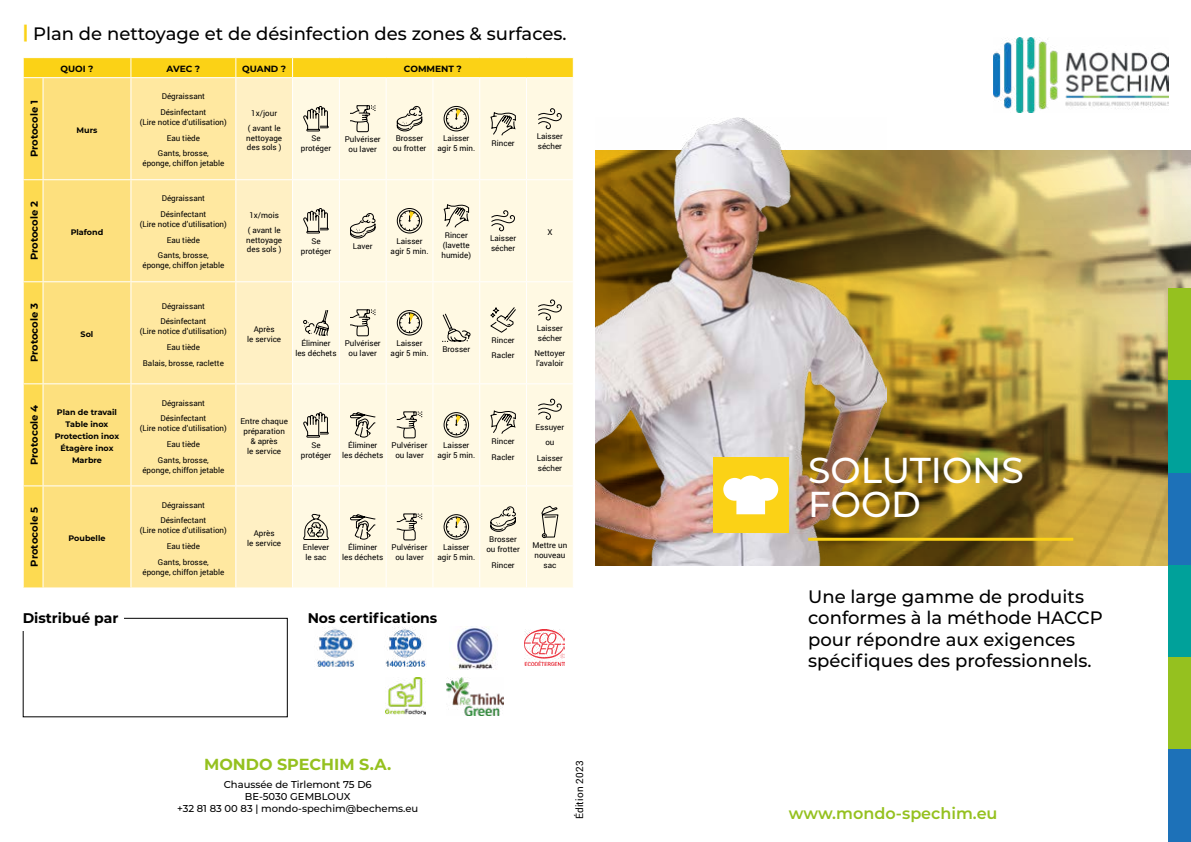
<style>
.page{position:relative;width:1191px;height:842px;background:#fff}
.page>*{position:absolute;margin:0;border:0;box-sizing:border-box;transform-origin:0 0}
.t1{font:500 36px/34px "Montserrat";color:#fff}
.t2{font:500 18px/21.6px "Montserrat";color:#000}
.t3{font:600 16px "Montserrat";color:#95c11f}
.t4{font:700 16px "Montserrat";color:#95c11f}
.t5{font:700 14px "Montserrat";color:#000}
.t6{font:500 10px/12px "Montserrat";color:#000;text-align:center}
.t7{font:700 10px "Montserrat";letter-spacing:-.005em;color:#000}
.t8{font:10px "Roboto";letter-spacing:.025em;color:#000}
.t9{font:700 9px "Montserrat";color:#000}
.t10{font:8px/10px "Roboto";color:#000;text-align:center}
.t11{font:700 8px/12px "Montserrat";color:#000;text-align:center}
.s1{font-weight:700;color:#fbd216}
</style>
<div class="page">
<img style="left:993px;top:38px;width:175px;height:74px">
<img style="left:886px;top:150px;width:305px;height:415px">
<img style="left:595px;top:117px;width:291px;height:448px">
<div style="left:713px;top:457px;width:75px;height:75px;background:#fbd216"></div>
<svg style="left:723px;top:475px;width:55px;height:39px"></svg>
<hr style="left:808px;top:538px;width:265px;height:3px;background:#fbd216">
<div style="left:1168px;top:289px;width:23px;height:92px;background:#95c11f"></div>
<div style="left:1168px;top:381px;width:23px;height:92px;background:#00a19a"></div>
<div style="left:1168px;top:473px;width:23px;height:92px;background:#1d71b8"></div>
<div style="left:1168px;top:565px;width:23px;height:92px;background:#00a19a"></div>
<div style="left:1168px;top:657px;width:23px;height:93px;background:#95c11f"></div>
<div style="left:1168px;top:750px;width:23px;height:92px;background:#1d71b8"></div>
<div style="left:23px;top:618px;width:265px;height:99px;border:1px solid #000"></div>
<div style="left:23px;top:609px;width:101px;height:22px;background:#fff"></div>
<img style="left:316px;top:629px;width:38px;height:38px">
<img style="left:385px;top:627px;width:42px;height:40px">
<img style="left:456px;top:627px;width:42px;height:42px">
<img style="left:524px;top:630px;width:41px;height:36px">
<img style="left:385px;top:678px;width:40px;height:36px">
<img style="left:446px;top:677px;width:57px;height:38px">
<svg style="left:23px;top:57px;width:551px;height:531px;background:#faebb6"></svg>
<h2 class="t2" style="left:23px;top:22px;width:545px"><span class="s1">|</span> Plan de nettoyage et de désinfection des zones &amp; surfaces.</h2>
<p class="t9" style="left:60px;top:62px;width:35px">QUOI ?</p>
<p class="t9" style="left:167px;top:62px;width:35px">AVEC ?</p>
<p class="t9" style="left:242px;top:62px;width:46px">QUAND ?</p>
<p class="t9" style="left:404px;top:62px;width:59px">COMMENT ?</p>
<p class="t7" style="left:27px;top:157px;width:59px;rotate:-90deg">Protocole 1</p>
<p class="t10" style="left:160px;top:88px;width:47px;line-height:15.7px;text-align:left">Dégraissant<br>Désinfectant</p>
<p class="t10" style="left:140px;top:114px;width:88px;line-height:15.7px">(Lire notice d’utilisation)<br>Eau tiède<br>Gants, brosse,</p>
<p class="t10" style="left:142px;top:158px;width:83px">éponge, chiffon jetable</p>
<p class="t10" style="left:248px;top:105px;width:34px;line-height:15.3px">1x/jour<br>( avant le</p>
<p class="t10" style="left:246px;top:133px;width:37px;line-height:9.6px;text-align:left">nettoyage des sols )</p>
<p class="t10" style="left:301px;top:133px;width:32px">Se protéger</p>
<p class="t10" style="left:345px;top:134px;width:37px">Pulvériser ou laver</p>
<p class="t10" style="left:393px;top:133px;width:35px">Brosser ou frotter</p>
<p class="t10" style="left:437px;top:133px;width:39px">Laisser agir 5 min.</p>
<p class="t10" style="left:491px;top:137px;width:25px">Rincer</p>
<p class="t10" style="left:537px;top:131px;width:28px;text-align:left">Laisser sécher</p>
<p class="t11" style="left:77px;top:123px;width:22px">Murs</p>
<p class="t7" style="left:27px;top:260px;width:61px;rotate:-90deg">Protocole 2</p>
<p class="t7" style="left:27px;top:362px;width:61px;rotate:-90deg">Protocole 3</p>
<p class="t11" style="left:71px;top:225px;width:34px">Plafond</p>
<p class="t11" style="left:81px;top:327px;width:14px">Sol</p>
<p class="t10" style="left:160px;top:190px;width:47px;line-height:15.7px;text-align:left">Dégraissant<br>Désinfectant</p>
<p class="t10" style="left:140px;top:216px;width:88px;line-height:15.7px">(Lire notice d’utilisation)<br>Eau tiède<br>Gants, brosse,</p>
<p class="t10" style="left:142px;top:260px;width:83px">éponge, chiffon jetable</p>
<p class="t10" style="left:248px;top:207px;width:34px;line-height:15.3px;text-align:left">1x/mois ( avant le</p>
<p class="t10" style="left:246px;top:235px;width:37px;line-height:9.6px;text-align:left">nettoyage des sols )</p>
<p class="t10" style="left:301px;top:235px;width:32px">Se protéger</p>
<p class="t10" style="left:353px;top:240px;width:21px">Laver</p>
<p class="t10" style="left:390px;top:235px;width:39px">Laisser agir 5 min.</p>
<p class="t10" style="left:441px;top:229px;width:31px">Rincer (lavette humide)</p>
<p class="t10" style="left:490px;top:233px;width:28px;text-align:left">Laisser sécher</p>
<p class="t10" style="left:160px;top:297px;width:47px;line-height:15.7px;text-align:left">Dégraissant<br>Désinfectant</p>
<p class="t10" style="left:140px;top:323px;width:88px;line-height:15.7px">(Lire notice d’utilisation)<br>Eau tiède<br>Balais, brosse, raclette</p>
<p class="t10" style="left:247px;top:324px;width:35px">Après<br>le service</p>
<p class="t10" style="left:295px;top:338px;width:43px">Éliminer les déchets</p>
<p class="t10" style="left:345px;top:338px;width:37px">Pulvériser ou laver</p>
<p class="t10" style="left:390px;top:337px;width:39px">Laisser agir 5 min.</p>
<p class="t10" style="left:442px;top:344px;width:29px">Brosser</p>
<p class="t10" style="left:491px;top:332px;width:25px;line-height:15.7px;text-align:left">Rincer<br>Racler</p>
<p class="t7" style="left:27px;top:465px;width:62px;rotate:-90deg">Protocole 4</p>
<p class="t11" style="left:55px;top:405px;width:66px">Plan de travail<br>Table inox<br>Protection inox<br>Étagère inox<br>Marbre</p>
<p class="t10" style="left:160px;top:395px;width:47px;line-height:15.7px;text-align:left">Dégraissant<br>Désinfectant</p>
<p class="t10" style="left:140px;top:420px;width:88px;line-height:15.7px">(Lire notice d’utilisation)<br>Eau tiède<br>Gants, brosse,</p>
<p class="t10" style="left:142px;top:464px;width:83px">éponge, chiffon jetable</p>
<p class="t7" style="left:27px;top:566px;width:61px;rotate:-90deg">Protocole 5</p>
<p class="t11" style="left:68px;top:532px;width:38px">Poubelle</p>
<p class="t10" style="left:160px;top:497px;width:47px;line-height:15.7px;text-align:left">Dégraissant<br>Désinfectant</p>
<p class="t10" style="left:140px;top:522px;width:88px;line-height:15.7px">(Lire notice d’utilisation)<br>Eau tiède<br>Gants, brosse,</p>
<p class="t10" style="left:142px;top:566px;width:83px">éponge, chiffon jetable</p>
<p class="t10" style="left:240px;top:416px;width:49px">Entre chaque préparation &amp; après<br>le service</p>
<p class="t10" style="left:301px;top:439px;width:32px">Se protéger</p>
<p class="t10" style="left:342px;top:439px;width:43px">Éliminer les déchets</p>
<p class="t10" style="left:391px;top:440px;width:37px">Pulvériser ou laver</p>
<p class="t10" style="left:437px;top:439px;width:39px">Laisser agir 5 min.</p>
<p class="t10" style="left:491px;top:433px;width:25px;line-height:15.7px;text-align:left">Rincer<br>Racler</p>
<p class="t10" style="left:247px;top:528px;width:35px">Après<br>le service</p>
<p class="t10" style="left:303px;top:542px;width:28px">Enlever le sac</p>
<p class="t10" style="left:342px;top:541px;width:43px">Éliminer les déchets</p>
<p class="t10" style="left:391px;top:542px;width:37px">Pulvériser ou laver</p>
<p class="t10" style="left:437px;top:541px;width:39px">Laisser agir 5 min.</p>
<p class="t10" style="left:486px;top:534px;width:35px">Brosser ou frotter</p>
<p class="t10" style="left:491px;top:559px;width:25px">Rincer</p>
<p class="t10" style="left:547px;top:227px;width:7px">X</p>
<p class="t10" style="left:537px;top:322px;width:28px;text-align:left">Laisser sécher</p>
<p class="t10" style="left:534px;top:348px;width:32px;text-align:left">Nettoyer l’avaloir</p>
<p class="t10" style="left:535px;top:419px;width:30px;line-height:15.7px">Essuyer ou<br>Laisser</p>
<p class="t10" style="left:538px;top:463px;width:26px">sécher</p>
<p class="t10" style="left:532px;top:540px;width:36px">Mettre un nouveau sac</p>
<h3 class="t5" style="left:23px;top:608px;width:97px">Distribué par</h3>
<h3 class="t5" style="left:308px;top:608px;width:131px">Nos certifications</h3>
<h3 class="t4" style="left:204px;top:753px;width:189px">MONDO SPECHIM S.A.</h3>
<p class="t6" style="left:177px;top:778px;width:243px">Chaussée de Tirlemont 75 D6<br>BE-5030 GEMBLOUX<br>+32 81 83 00 83 | mondo-spechim@bechems.eu</p>
<p class="t8" style="left:572px;top:819px;width:61px;rotate:-90deg">Édition 2023</p>
<h1 class="t1" style="left:808px;top:451px;width:217px">SOLUTIONS<br>FOOD</h1>
<h2 class="t2" style="left:808px;top:585px;width:296px">Une large gamme de produits conformes à la méthode HACCP pour répondre aux exigences spécifiques des professionnels.</h2>
<h3 class="t3" style="left:789px;top:802px;width:210px">www.mondo-spechim.eu</h3>
</div>
